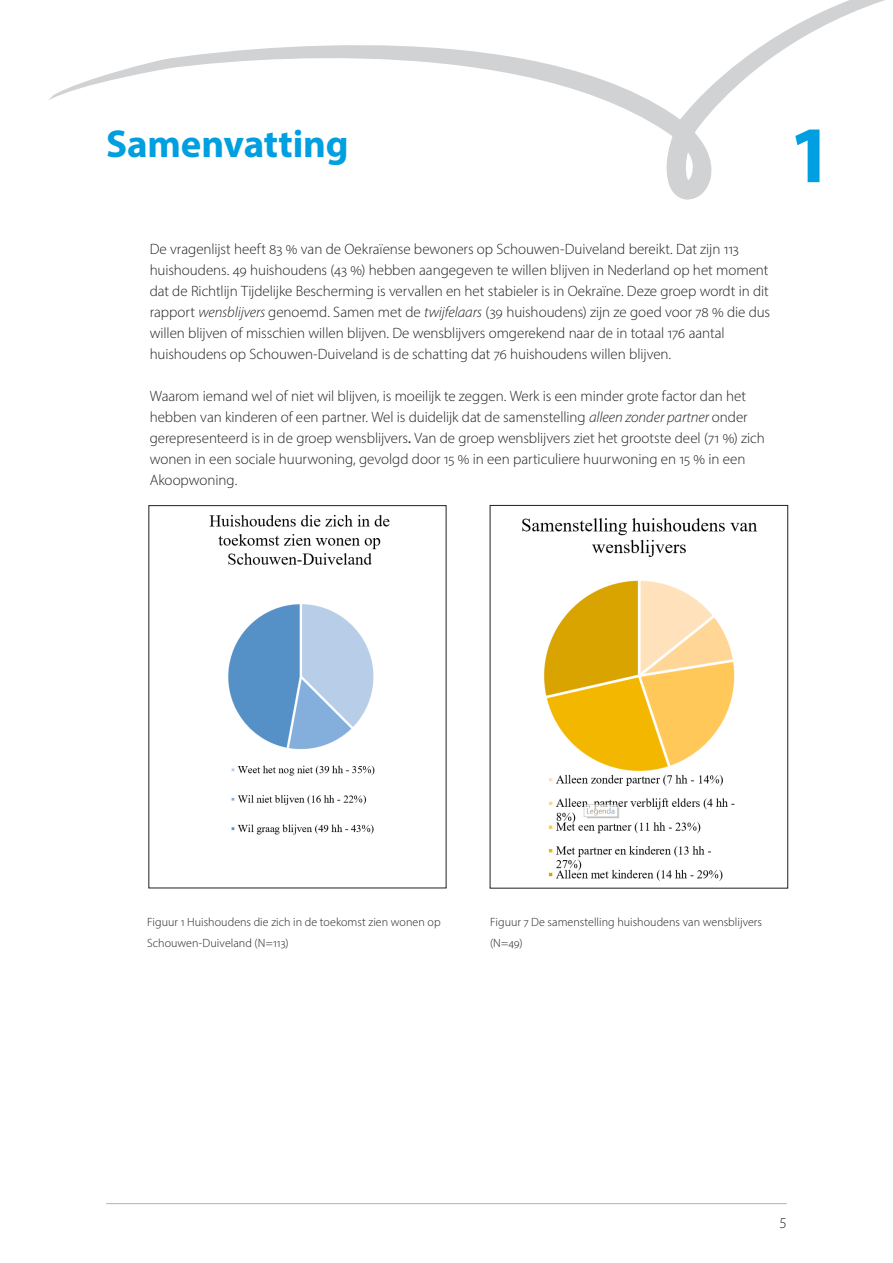
<style>
.page{position:relative;width:893px;height:1263px;background:#fff}
.page>*{position:absolute;margin:0;border:0;box-sizing:border-box;transform-origin:0 0}
.t1{font:81px "Myriad Pro Bold 2";color:#009fdf}
.kop{font:39px "Myriad Pro Bold 2";letter-spacing:-.005em;color:#009fdf}
.platte_tekst{font:15px/21px "Myriad Pro Light 2";letter-spacing:-.005em;color:#231f20}
.bijschrift{font:12px/21px "Myriad Pro Light 2";letter-spacing:.005em;color:#231f20}
.s1{font-family:"Myriad Pro Light It 2"}
.s2{font-family:"Myriad Pro";font-style:italic}
</style>
<div class="page">
<hr style="left:106px;top:1203px;width:681px;height:1px;background:#b2b2b2">
<svg style="left:49px;top:0;width:836px;height:200px"></svg>
<img style="left:209px;top:514px;width:181px;height:321px">
<img style="left:522px;top:518px;width:236px;height:363px">
<div style="left:490px;top:505px;width:298px;height:383px;border:1px solid #231f20"></div>
<h1 class="kop" style="left:106px;top:118px;width:244px">Samenvatting</h1>
<p class="platte_tekst" style="left:150px;top:238px;width:622px">De vragenlijst heeft 83 % van de Oekraïense bewoners op Schouwen-Duiveland bereikt. Dat zijn 113 huishoudens. 49 huishoudens (43 %) hebben aangegeven te willen blijven in Nederland op het moment dat de Richtlijn Tijdelijke Bescherming is vervallen en het stabieler is in Oekraïne. Deze groep wordt in dit rapport <span class="s1">wensblijvers</span> genoemd. Samen met de <span class="s1">twijfelaars</span> (39 huishoudens) zijn ze goed voor 78 % die dus willen blijven of misschien willen blijven. De wensblijvers omgerekend naar de in totaal 176 aantal huishoudens op Schouwen-Duiveland is de schatting dat 76 huishoudens willen blijven.</p>
<p class="platte_tekst" style="left:150px;top:385px;width:617px">Waarom iemand wel of niet wil blijven, is moeilijk te zeggen. Werk is een minder grote factor dan het hebben van kinderen of een partner. Wel is duidelijk dat de samenstelling <span class="s1">alleen zonder partner</span> onder gerepresenteerd is in de groep wensblijvers<span class="s2">.</span> Van de groep wensblijvers ziet het grootste deel (71 %) zich wonen in een sociale huurwoning, gevolgd door 15 % in een particuliere huurwoning en 15 % in een Akoopwoning.</p>
<h1 class="t1" style="left:788px;top:102px;width:46px">1</h1>
<p class="bijschrift" style="left:147px;top:911px;width:295px">Figuur 1 Huishoudens die zich in de toekomst zien wonen op<br>Schouwen-Duiveland (N=113)</p>
<p class="bijschrift" style="left:490px;top:911px;width:274px">Figuur 7 De samenstelling huishoudens van wensblijvers (N=49)</p>
<p class="platte_tekst" style="left:779px;top:1212px;width:9px">5</p>
</div>
